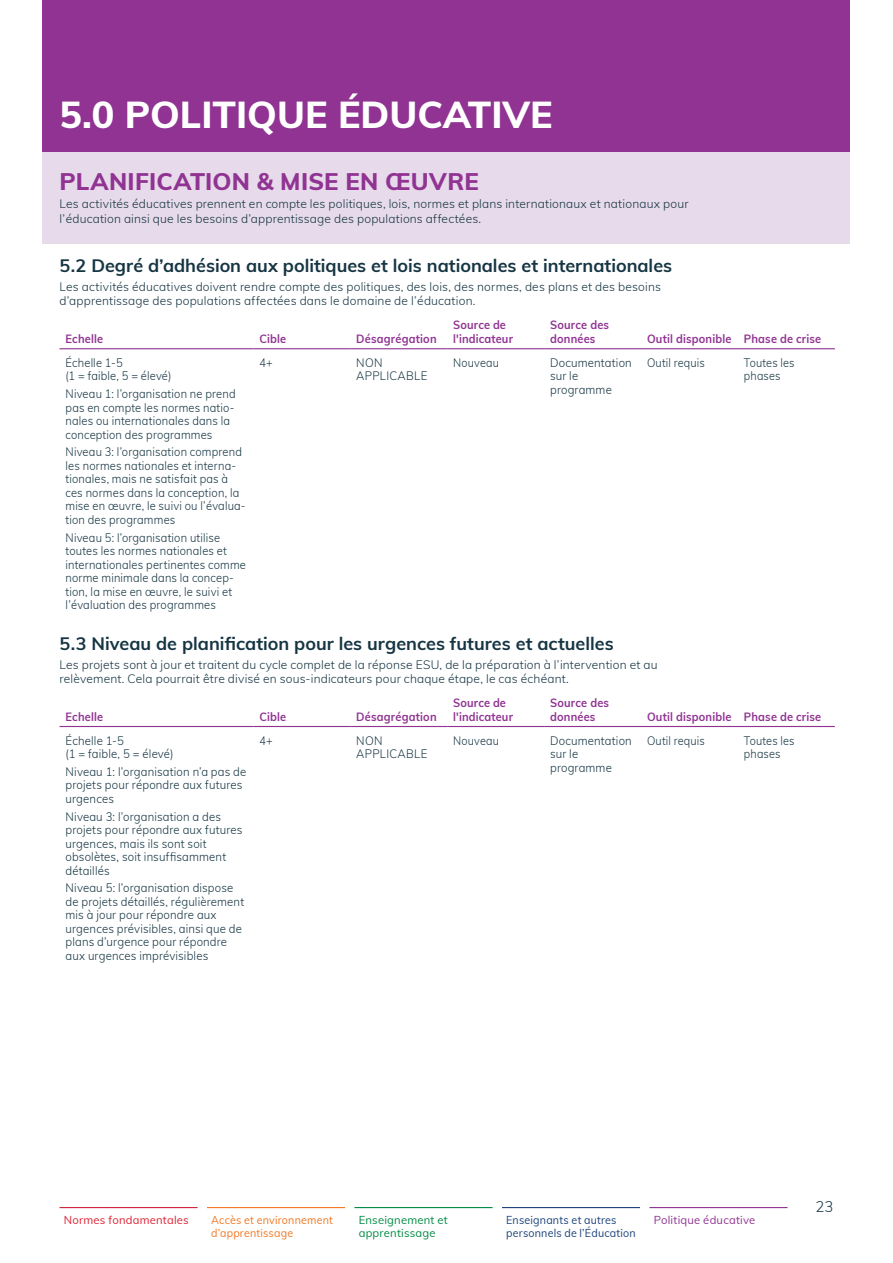
<style>
.page{position:relative;width:893px;height:1263px;background:#fff}
.page>*{position:absolute;margin:0;border:0;box-sizing:border-box;transform-origin:0 0}
.INEE_HEADER_LEVEL1{font:800 37.5px "Muli";color:#fff}
.INEE_HEADER_STANDART{font:800 24px "Muli";letter-spacing:.01em;color:#903392}
.INEE_INDICATOR_TABLE{font:700 18px "Muli";color:#163543}
.t1{font:300 15px "Muli";color:#163543}
.INEE_HEADER_STANDART-2{font:300 12px/14.4px "Muli";letter-spacing:.015em;color:#163543}
.TABLE_Paragraph_Styl{font:300 12px/13.5px "Muli";letter-spacing:.015em;color:#163543;scale:.93 1}
.TABLE_Paragraph_Styl-2{font:300 12px/13.5px "Muli";letter-spacing:.015em;color:#163543;scale:.95 1}
.TABLE_Paragraph_Styl-3{font:700 12px/13.5px "Muli";letter-spacing:.015em;color:#903392;scale:.92 1}
.TABLE_Paragraph_Styl-4{font:300 12px/13.5px "Muli";letter-spacing:.015em;color:#163543;scale:.91 1}
.t2{font:11.25px/13.5px "Muli";letter-spacing:.02em;color:#1c427b;scale:.95 1}
.t3{font:11.25px/13.5px "Muli";letter-spacing:.02em;color:#f27822;scale:.95 1}
.t4{font:11.25px/13.5px "Muli";letter-spacing:.02em;color:#008b44}
.t5{font:11.25px "Muli";letter-spacing:.02em;color:#de2335}
.t6{font:11.25px "Muli";letter-spacing:.02em;color:#903392}
</style>
<div class="page">
<hr style="left:60px;top:1207px;width:138px;height:1px;background:#cf233a">
<hr style="left:207px;top:1207px;width:138px;height:1px;background:#f27822">
<hr style="left:354px;top:1207px;width:139px;height:1px;background:#008b44">
<hr style="left:502px;top:1207px;width:138px;height:1px;background:#1c427b">
<hr style="left:649px;top:1207px;width:138px;height:1px;background:#903392">
<div style="left:43px;top:152px;width:807px;height:91px;background:#e7daea"></div>
<div style="left:43px;top:0;width:807px;height:152px;background:#903392"></div>
<hr style="left:60px;top:348px;width:193px;height:1px;background:#903392">
<hr style="left:253px;top:348px;width:97px;height:1px;background:#903392">
<hr style="left:350px;top:348px;width:97px;height:1px;background:#903392">
<hr style="left:447px;top:348px;width:97px;height:1px;background:#903392">
<hr style="left:544px;top:348px;width:97px;height:1px;background:#903392">
<hr style="left:641px;top:348px;width:97px;height:1px;background:#903392">
<hr style="left:738px;top:348px;width:97px;height:1px;background:#903392">
<hr style="left:60px;top:726px;width:193px;height:1px;background:#903392">
<hr style="left:253px;top:726px;width:97px;height:1px;background:#903392">
<hr style="left:350px;top:726px;width:97px;height:1px;background:#903392">
<hr style="left:447px;top:726px;width:97px;height:1px;background:#903392">
<hr style="left:544px;top:726px;width:97px;height:1px;background:#903392">
<hr style="left:641px;top:726px;width:97px;height:1px;background:#903392">
<hr style="left:738px;top:726px;width:97px;height:1px;background:#903392">
<p class="INEE_HEADER_LEVEL1" style="left:60px;top:87px;width:495px">5.0 POLITIQUE ÉDUCATIVE</p>
<p class="INEE_HEADER_STANDART" style="left:60px;top:164px;width:421px">PLANIFICATION &amp; MISE EN ŒUVRE</p>
<p class="INEE_HEADER_STANDART-2" style="left:60px;top:196px;width:630px">Les activités éducatives prennent en compte les politiques, lois, normes et plans internationaux et nationaux pour l’éducation ainsi que les besoins d’apprentissage des populations affectées.</p>
<p class="INEE_INDICATOR_TABLE" style="left:60px;top:252px;width:614px">5.2 Degré d’adhésion aux politiques et lois nationales et internationales</p>
<p class="INEE_HEADER_STANDART-2" style="left:60px;top:279px;width:603px">Les activités éducatives doivent rendre compte des politiques, des lois, des normes, des plans et des besoins d’apprentissage des populations affectées dans le domaine de l’éducation.</p>
<p class="TABLE_Paragraph_Styl-3" style="left:66px;top:331px;width:43px">Echelle</p>
<p class="TABLE_Paragraph_Styl-3" style="left:259px;top:331px;width:31px">Cible</p>
<p class="TABLE_Paragraph_Styl-3" style="left:356px;top:331px;width:89px">Désagrégation</p>
<p class="TABLE_Paragraph_Styl-3" style="left:453px;top:318px;width:66px">Source de l'indicateur</p>
<p class="TABLE_Paragraph_Styl-3" style="left:550px;top:318px;width:66px">Source des données</p>
<p class="TABLE_Paragraph_Styl-3" style="left:647px;top:331px;width:93px">Outil disponible</p>
<p class="TABLE_Paragraph_Styl-3" style="left:744px;top:331px;width:86px">Phase de crise</p>
<p class="TABLE_Paragraph_Styl" style="left:66px;top:355px;width:115px">Échelle 1-5<br>(1 = faible, 5 = élevé)</p>
<p class="TABLE_Paragraph_Styl" style="left:66px;top:386px;width:184px">Niveau 1: l’organisation ne prend pas en compte les normes natio&shy;nales ou internationales dans la conception des programmes</p>
<p class="TABLE_Paragraph_Styl" style="left:66px;top:445px;width:195px">Niveau 3: l’organisation comprend les normes nationales et interna&shy;tionales, mais ne satisfait pas à ces normes dans la conception, la mise en œuvre, le suivi ou l’évalua&shy;tion des programmes</p>
<p class="TABLE_Paragraph_Styl" style="left:66px;top:530px;width:195px">Niveau 5: l’organisation utilise toutes les normes nationales et internationales pertinentes comme norme minimale dans la concep&shy;tion, la mise en œuvre, le suivi et l’évaluation des programmes</p>
<p class="TABLE_Paragraph_Styl-4" style="left:259px;top:355px;width:16px">4+</p>
<p class="TABLE_Paragraph_Styl-2" style="left:356px;top:355px;width:76px">NON<br>APPLICABLE</p>
<p class="TABLE_Paragraph_Styl-4" style="left:453px;top:355px;width:52px">Nouveau</p>
<p class="TABLE_Paragraph_Styl-2" style="left:550px;top:355px;width:87px">Documentation sur le programme</p>
<p class="TABLE_Paragraph_Styl-4" style="left:647px;top:355px;width:65px">Outil requis</p>
<p class="TABLE_Paragraph_Styl-4" style="left:744px;top:355px;width:57px">Toutes les phases</p>
<p class="INEE_INDICATOR_TABLE" style="left:60px;top:630px;width:556px">5.3 Niveau de planification pour les urgences futures et actuelles</p>
<p class="INEE_HEADER_STANDART-2" style="left:60px;top:656px;width:600px">Les projets sont à jour et traitent du cycle complet de la réponse ESU, de la préparation à l’intervention et au relèvement. Cela pourrait être divisé en sous-indicateurs pour chaque étape, le cas échéant.</p>
<p class="TABLE_Paragraph_Styl-3" style="left:66px;top:709px;width:43px">Echelle</p>
<p class="TABLE_Paragraph_Styl-3" style="left:259px;top:709px;width:31px">Cible</p>
<p class="TABLE_Paragraph_Styl-3" style="left:356px;top:709px;width:89px">Désagrégation</p>
<p class="TABLE_Paragraph_Styl-3" style="left:453px;top:695px;width:66px">Source de l'indicateur</p>
<p class="TABLE_Paragraph_Styl-3" style="left:550px;top:695px;width:66px">Source des données</p>
<p class="TABLE_Paragraph_Styl-3" style="left:647px;top:709px;width:93px">Outil disponible</p>
<p class="TABLE_Paragraph_Styl-3" style="left:744px;top:709px;width:86px">Phase de crise</p>
<p class="TABLE_Paragraph_Styl-2" style="left:66px;top:733px;width:115px">Échelle 1-5<br>(1 = faible, 5 = élevé)</p>
<p class="TABLE_Paragraph_Styl-2" style="left:66px;top:764px;width:192px">Niveau 1: l’organisation n’a pas de projets pour répondre aux futures urgences</p>
<p class="TABLE_Paragraph_Styl-2" style="left:66px;top:809px;width:188px">Niveau 3: l’organisation a des projets pour répondre aux futures urgences, mais ils sont soit obsolètes, soit insuffisamment détaillés</p>
<p class="TABLE_Paragraph_Styl-2" style="left:66px;top:881px;width:190px">Niveau 5: l’organisation dispose de projets détaillés, régulièrement mis à jour pour répondre aux urgences prévisibles, ainsi que de plans d’urgence pour répondre aux urgences imprévisibles</p>
<p class="TABLE_Paragraph_Styl-4" style="left:259px;top:733px;width:16px">4+</p>
<p class="TABLE_Paragraph_Styl-2" style="left:356px;top:733px;width:76px">NON<br>APPLICABLE</p>
<p class="TABLE_Paragraph_Styl-4" style="left:453px;top:733px;width:52px">Nouveau</p>
<p class="TABLE_Paragraph_Styl-2" style="left:550px;top:733px;width:87px">Documentation sur le programme</p>
<p class="TABLE_Paragraph_Styl-4" style="left:647px;top:733px;width:65px">Outil requis</p>
<p class="TABLE_Paragraph_Styl-4" style="left:744px;top:733px;width:57px">Toutes les phases</p>
<p class="t5" style="left:64px;top:1211px;width:127px">Normes fondamentales</p>
<p class="t3" style="left:211px;top:1212px;width:130px">Accès et environnement d’apprentissage</p>
<p class="t4" style="left:359px;top:1212px;width:91px">Enseignement et apprentissage</p>
<p class="t2" style="left:506px;top:1212px;width:138px">Enseignants et autres personnels de l’Éducation</p>
<p class="t6" style="left:654px;top:1211px;width:103px">Politique éducative</p>
<p class="t1" style="left:815px;top:1196px;width:20px">23</p>
</div>
